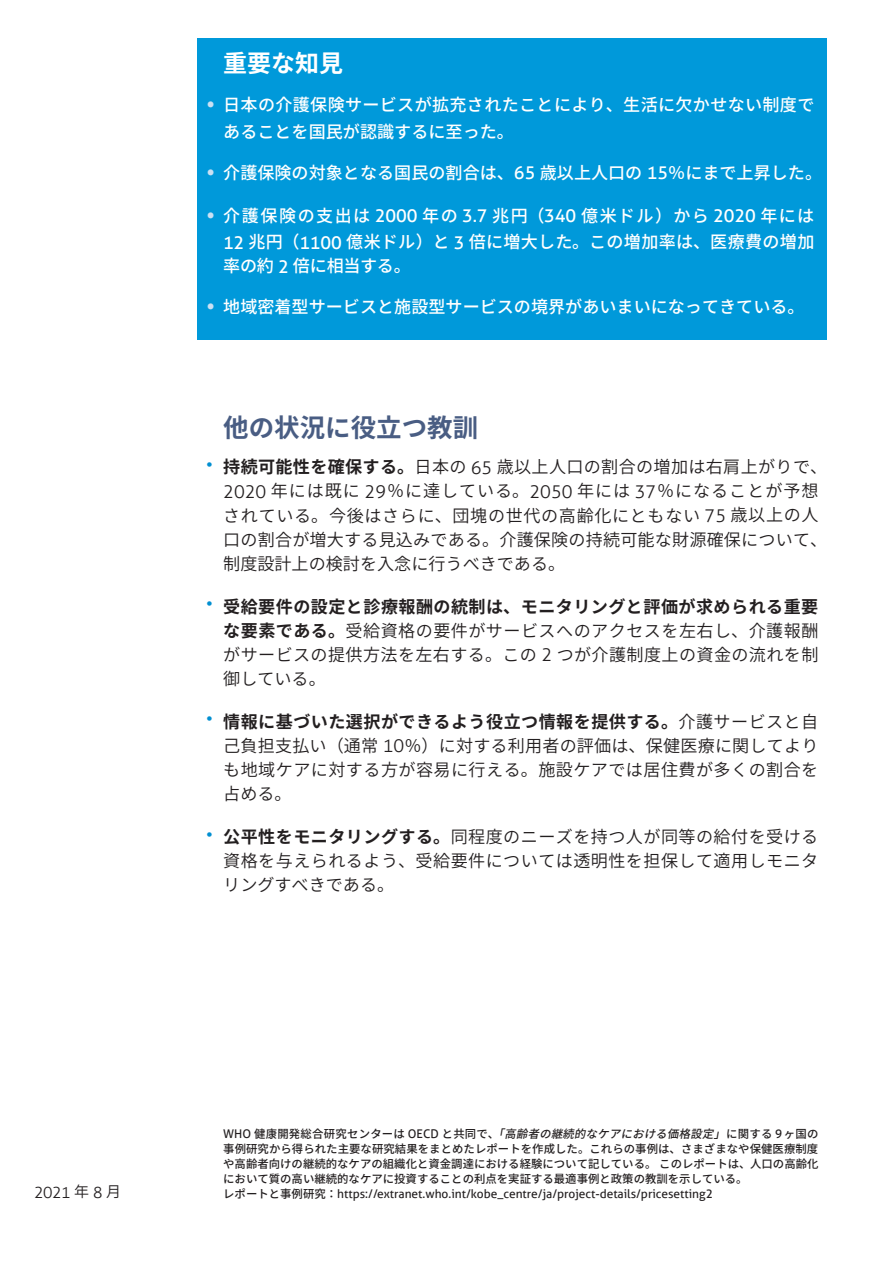
<style>
.page{position:relative;width:893px;height:1263px;background:#fff}
.page>*{position:absolute;margin:0;border:0;box-sizing:border-box;transform-origin:0 0}
.t1{font:700 25.5px "Noto Sans CJ Kjp";color:#495d83}
.t2{font:700 24px "Noto Sans CJ Kjp";color:#fff}
.t3{font:600 17.1px/24px "Noto Sans CJ Kjp";letter-spacing:.02em;color:#231f20;text-align:justify}
.t4{font:500 17.1px/26.7px "Noto Sans CJ Kjp";letter-spacing:.02em;color:#fff}
.t5{font:500 17.1px "Noto Sans CJ Kjp";color:#fff}
.t6{font:300 15.75px "Aller";color:#231f20}
.t7{font:12px "Aller";color:#231f20}
.t8{font:500 11.4px/15px "Noto Sans CJ Kjp";color:#231f20;text-align:justify}
.s1{font-family:"Aller";font-weight:400;font-size:22.5px;color:#cbe0f3}
.s2{font-family:"Aller";font-weight:400;font-size:18px}
.s3{font-weight:700}
.s4{font-family:"Aller";font-weight:300;font-size:18px}
.s5{font-family:"Aller";font-weight:400;font-size:12px}
.s6{font-style:italic}
.s7{font-family:"Noto Sans CJ Kjp";font-weight:600;font-size:15px}
.s8{font-family:"Noto Sans CJ Kjp";font-weight:500;font-size:11.4px}
</style>
<div class="page">
<div style="left:198px;top:38px;width:629px;height:60px;background:#0099da"></div>
<div style="left:198px;top:85px;width:629px;height:78px;background:#0099da"></div>
<div style="left:198px;top:153px;width:629px;height:53px;background:#0099da"></div>
<div style="left:198px;top:196px;width:629px;height:101px;background:#0099da"></div>
<div style="left:198px;top:287px;width:629px;height:53px;background:#0099da"></div>
<h2 class="t2" style="left:223px;top:50px;width:121px">重要な知見</h2>
<p class="t4" style="left:223px;top:92px;width:593px;text-indent:-17px"><span class="s1">•</span> 日本の介護保険サービスが拡充されたことにより、生活に欠かせない制度であることを国民が認識するに至った。</p>
<p class="t5" style="left:206px;top:163px;width:617px"><span class="s1">•</span> 介護保険の対象となる国民の割合は、<span class="s2">65</span> 歳以上人口の <span class="s2">15</span>％にまで上昇した。</p>
<p class="t4" style="left:206px;top:202px;width:610px;text-align:right"><span class="s1">•</span> 介護保険の支出は <span class="s2">2000</span> 年の <span class="s2">3.7</span> 兆円（<span class="s2">340</span> 億米ドル）から <span class="s2">2020</span> 年には<br><span class="s2">12</span> 兆円（<span class="s2">1100</span> 億米ドル）と <span class="s2">3</span> 倍に増大した。この増加率は、医療費の増加</p>
<p class="t5" style="left:223px;top:257px;width:189px">率の約 <span class="s2">2</span> 倍に相当する。</p>
<p class="t5" style="left:206px;top:297px;width:600px"><span class="s1">•</span> 地域密着型サービスと施設型サービスの境界があいまいになってきている。</p>
<h1 class="t1" style="left:223px;top:414px;width:257px">他の状況に役立つ教訓</h1>
<p class="t3" style="left:223px;top:456px;width:605px;text-align:left;text-indent:-17px"><sup>•</sup> <span class="s3">持続可能性を確保する。</span>日本の <span class="s4">65</span> 歳以上人口の割合の増加は右肩上がりで、<span class="s4">2020</span> 年には既に <span class="s4">29</span>％に達している。<span class="s4">2050</span> 年には <span class="s4">37</span>％になることが予想されている。今後はさらに、団塊の世代の高齢化にともない <span class="s4">75</span> 歳以上の人口の割合が増大する見込みである。介護保険の持続可能な財源確保について、制度設計上の検討を入念に行うべきである。</p>
<p class="t3" style="left:223px;top:595px;width:597px;text-indent:-17px"><sup>•</sup> <span class="s3">受給要件の設定と診療報酬の統制は、モニタリングと評価が求められる重要な要素である。</span>受給資格の要件がサービスへのアクセスを左右し、介護報酬がサービスの提供方法を左右する。この <span class="s4">2</span> つが介護制度上の資金の流れを制御している。</p>
<p class="t3" style="left:223px;top:710px;width:597px;text-indent:-17px"><sup>•</sup> <span class="s3">情報に基づいた選択ができるよう役立つ情報を提供する。</span>介護サービスと自己負担支払い（通常 <span class="s4">10</span>％）に対する利用者の評価は、保健医療に関してよりも地域ケアに対する方が容易に行える。施設ケアでは居住費が多くの割合を占める。</p>
<p class="t3" style="left:223px;top:825px;width:597px;text-indent:-17px"><sup>•</sup> <span class="s3">公平性をモニタリングする。</span>同程度のニーズを持つ人が同等の給付を受ける資格を与えられるよう、受給要件については透明性を担保して適用しモニタリングすべきである。</p>
<p class="t8" style="left:223px;top:1126px;width:597px"><span class="s5">WHO</span> 健康開発総合研究センターは <span class="s5">OECD</span> と共同で、<span class="s6">「高齢者の継続的なケアにおける価格設定」</span>に関する <span class="s5">9</span>ヶ国の事例研究から得られた主要な研究結果をまとめたレポートを作成した。これらの事例は、さまざまなや保健医療制度や高齢者向けの継続的なケアの組織化と資金調達における経験について記している。このレポートは、人口の高齢化において質の高い継続的なケアに投資することの利点を実証する最適事例と政策の教訓を示している。</p>
<p class="t6" style="left:34px;top:1182px;width:89px">2021 <span class="s7">年</span> 8 <span class="s7">月</span></p>
<p class="t7" style="left:223px;top:1186px;width:491px"><span class="s8">レポートと事例研究：</span>https://extranet.who.int/kobe_centre/ja/project-details/pricesetting2</p>
</div>
